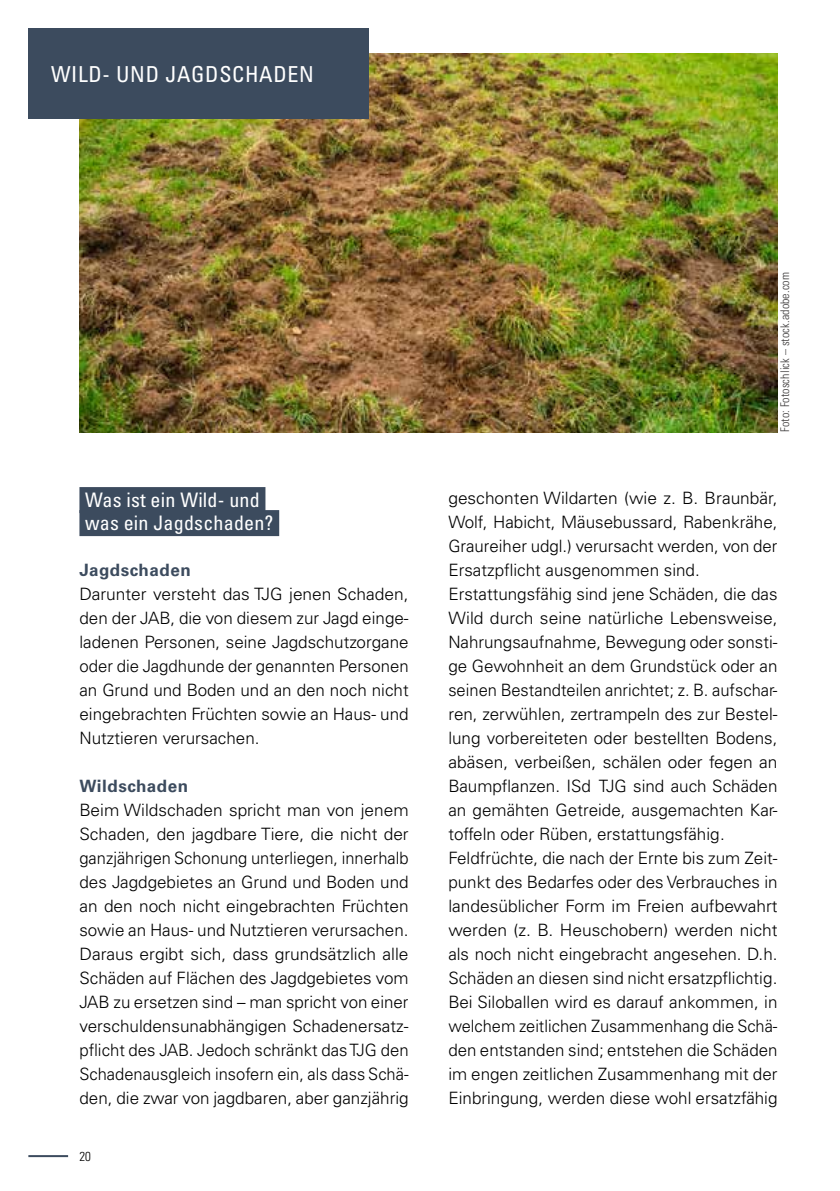
<style>
.page{position:relative;width:840px;height:1191px;background:#fff}
.page>*{position:absolute;margin:0;border:0;box-sizing:border-box;transform-origin:0 0}
.t1{font:condensed 22px "Univers LT Pro";letter-spacing:.03em;color:#fff}
.t2{font:condensed 20px/23px "Univers LT Pro";letter-spacing:.01em;color:#fff}
.t3{font:300 17px/24px "Univers LT Pro 45";color:#000;text-align:justify}
.t4{font:700 17px "Univers LT Pro 65";letter-spacing:.03em;color:#3c4b5e}
.t5{font:300 condensed 13px "Univers LT Pro";color:#000}
.t6{font:300 condensed 12px "Univers LT Pro";letter-spacing:.01em;color:#3c3a3a}
</style>
<div class="page">
<hr style="left:28px;top:1155px;width:40px;height:2px;background:#3c4b5e">
<img style="left:79px;top:54px;width:698px;height:378px">
<div style="left:79px;top:487px;width:186px;height:26px;background:#3c4b5e"></div>
<div style="left:79px;top:510px;width:200px;height:26px;background:#3c4b5e"></div>
<div style="left:28px;top:28px;width:341px;height:91px;background:#3c4b5e"></div>
<p class="t1" style="left:51px;top:60px;width:264px">WILD- UND JAGDSCHADEN</p>
<p class="t2" style="left:85px;top:488px;width:190px">Was ist ein Wild- und was ein Jagdschaden?</p>
<p class="t4" style="left:79px;top:558px;width:113px">Jagdschaden</p>
<p class="t3" style="left:79px;top:582px;width:330px">Darunter versteht das TJG jenen Schaden, den der JAB, die von diesem zur Jagd einge&shy;ladenen Personen, seine Jagdschutzorgane oder die Jagdhunde der genannten Personen an Grund und Boden und an den noch nicht eingebrachten Früchten sowie an Haus- und Nutztieren verursachen.</p>
<p class="t4" style="left:79px;top:774px;width:110px">Wildschaden</p>
<p class="t3" style="left:79px;top:798px;width:330px">Beim Wildschaden spricht man von jenem Schaden, den jagdbare Tiere, die nicht der ganzjährigen Schonung unterliegen, innerhalb des Jagdgebietes an Grund und Boden und an den noch nicht eingebrachten Früchten sowie an Haus- und Nutztieren verursachen.<br>Daraus ergibt sich, dass grundsätzlich alle Schäden auf Flächen des Jagdgebietes vom JAB zu ersetzen sind – man spricht von einer verschuldensunabhängigen Schadenersatz&shy;pflicht des JAB. Jedoch schränkt das TJG den Schadenausgleich insofern ein, als dass Schä&shy;den, die zwar von jagdbaren, aber ganzjährig</p>
<p class="t5" style="left:79px;top:1147px;width:13px">20</p>
<p class="t6" style="left:776px;top:432px;width:162px;rotate:-90deg">Foto: Fotoschlick – stock.adobe.com</p>
<p class="t3" style="left:448px;top:486px;width:330px;text-align:left">geschonten Wildarten (wie z. B. Braunbär, Wolf, Habicht, Mäusebussard, Rabenkrähe, Graureiher udgl.) verursacht werden, von der Ersatzpflicht ausgenommen sind.<br>Erstattungsfähig sind jene Schäden, die das Wild durch seine natürliche Lebensweise, Nahrungsaufnahme, Bewegung oder sonsti&shy;ge Gewohnheit an dem Grundstück oder an seinen Bestandteilen anrichtet; z. B. aufschar&shy;ren, zerwühlen, zertrampeln des zur Bestel&shy;lung vorbereiteten oder bestellten Bodens, abäsen, verbeißen, schälen oder fegen an Baumpflanzen. ISd TJG sind auch Schäden an gemähten Getreide, ausgemachten Kar&shy;toffeln oder Rüben, erstattungsfähig.<br>Feldfrüchte, die nach der Ernte bis zum Zeit&shy;punkt des Bedarfes oder des Verbrauches in landesüblicher Form im Freien aufbewahrt werden (z. B. Heuschobern) werden nicht als noch nicht eingebracht angesehen. D.h.<br>Schäden an diesen sind nicht ersatzpflichtig.<br>Bei Siloballen wird es darauf ankommen, in welchem zeitlichen Zusammenhang die Schä&shy;den entstanden sind; entstehen die Schäden im engen zeitlichen Zusammenhang mit der Einbringung, werden diese wohl ersatzfähig</p>
</div>
